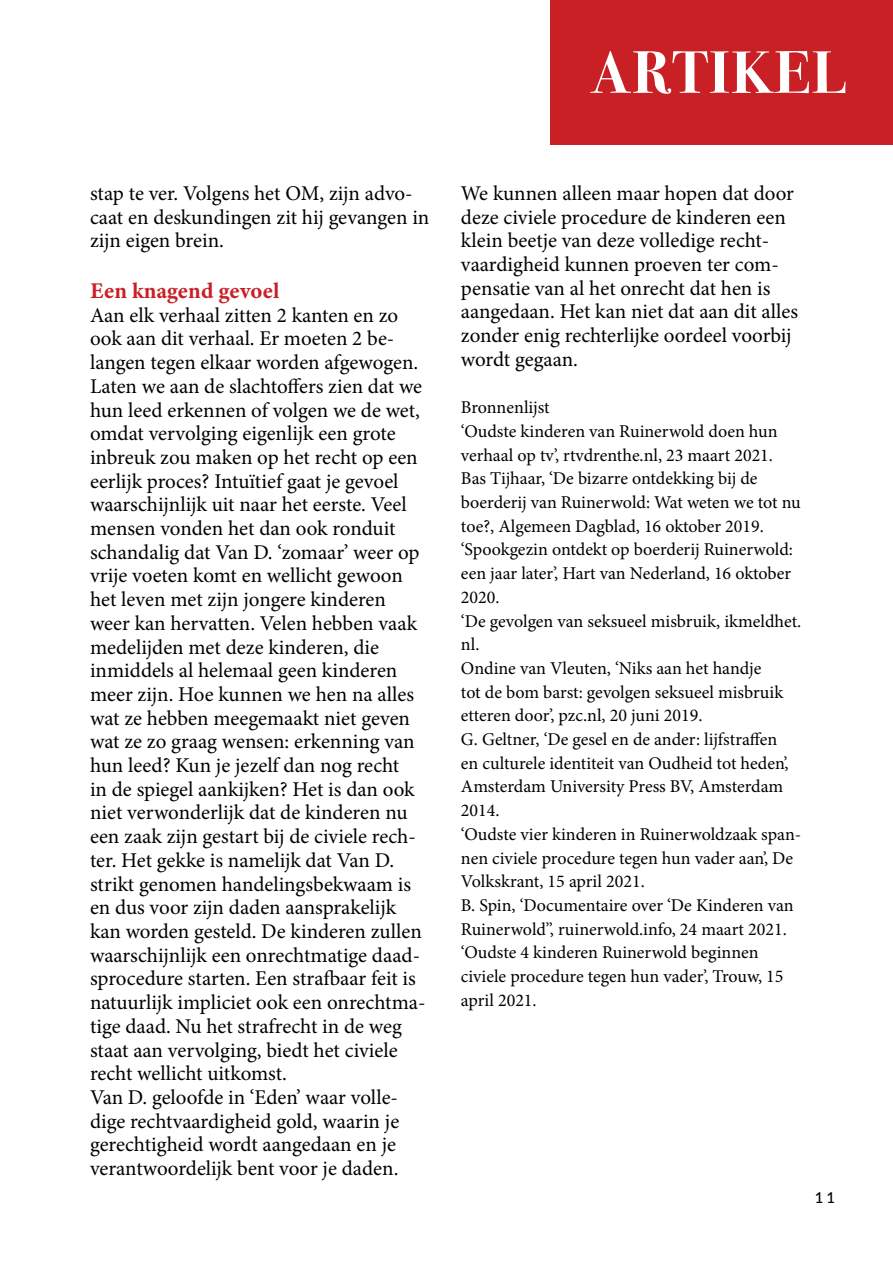
<style>
.page{position:relative;width:893px;height:1263px;background:#fff}
.page>*{position:absolute;margin:0;border:0;box-sizing:border-box;transform-origin:0 0}
.Paragraph_Style_2{font:700 60px "Bodoni Svty Two ITCTT";letter-spacing:.03em;color:#fff}
.koppiee{font:22.5px "Minion Variable Concept";letter-spacing:.025em;color:#c92026}
.koppiee-2{font:21px/23.7px "Minion Pro";color:#000}
.koppiee-3{font:18px/23.7px "Minion Pro";color:#000}
.t1{font:500 15px "Lato";color:#000}
</style>
<div class="page">
<div style="left:551px;top:0;width:342px;height:145px;background:#c92026"></div>
<p class="Paragraph_Style_2" style="left:590px;top:23px;width:257px">ARTIKEL</p>
<p class="koppiee-2" style="left:90px;top:181px;width:341px">stap te ver. Volgens het OM, zijn advo&shy;caat en deskundingen zit hij gevangen in zijn eigen brein.</p>
<p class="koppiee" style="left:90px;top:275px;width:190px">Een knagend gevoel</p>
<p class="koppiee-2" style="left:90px;top:303px;width:337px">Aan elk verhaal zitten 2 kanten en zo ook aan dit verhaal. Er moeten 2 be&shy;langen tegen elkaar worden afgewogen.<br>Laten we aan de slachtoffers zien dat we hun leed erkennen of volgen we de wet, omdat vervolging eigenlijk een grote inbreuk zou maken op het recht op een eerlijk proces? Intuïtief gaat je gevoel waarschijnlijk uit naar het eerste. Veel mensen vonden het dan ook ronduit schandalig dat Van D. ‘zomaar’ weer op vrije voeten komt en wellicht gewoon het leven met zijn jongere kinderen weer kan hervatten. Velen hebben vaak medelijden met deze kinderen, die inmiddels al helemaal geen kinderen meer zijn. Hoe kunnen we hen na alles wat ze hebben meegemaakt niet geven wat ze zo graag wensen: erkenning van hun leed? Kun je jezelf dan nog recht<br>in de spiegel aankijken? Het is dan ook niet verwonderlijk dat de kinderen nu een zaak zijn gestart bij de civiele rech&shy;ter. Het gekke is namelijk dat Van D. strikt genomen handelingsbekwaam is en dus voor zijn daden aansprakelijk kan worden gesteld. De kinderen zullen waarschijnlijk een onrechtmatige daad&shy;sprocedure starten. Een strafbaar feit is natuurlijk impliciet ook een onrechtma&shy;tige daad. Nu het strafrecht in de weg staat aan vervolging, biedt het civiele recht wellicht uitkomst.</p>
<p class="koppiee-2" style="left:90px;top:1085px;width:311px">Van D. geloofde in ‘Eden’ waar volle&shy;dige rechtvaardigheid gold, waarin je gerechtigheid wordt aangedaan en je verantwoordelijk bent voor je daden.</p>
<p class="koppiee-2" style="left:461px;top:181px;width:339px">We kunnen alleen maar hopen dat door deze civiele procedure de kinderen een klein beetje van deze volledige recht&shy;vaardigheid kunnen proeven ter com&shy;pensatie van al het onrecht dat hen is aangedaan. Het kan niet dat aan dit alles zonder enig rechterlijke oordeel voorbij wordt gegaan.</p>
<p class="koppiee-3" style="left:461px;top:396px;width:90px">Bronnenlijst</p>
<p class="koppiee-3" style="left:461px;top:419px;width:318px">‘Oudste kinderen van Ruinerwold doen hun verhaal op tv’, rtvdrenthe.nl, 23 maart 2021.</p>
<p class="koppiee-3" style="left:461px;top:467px;width:341px">Bas Tijhaar, ‘De bizarre ontdekking bij de boerderij van Ruinerwold: Wat weten we tot nu toe?, Algemeen Dagblad, 16 oktober 2019.</p>
<p class="koppiee-3" style="left:461px;top:538px;width:333px;text-align:justify">‘Spookgezin ontdekt op boerderij Ruinerwold: een jaar later’, Hart van Nederland, 16 oktober 2020.</p>
<p class="koppiee-3" style="left:461px;top:609px;width:342px">‘De gevolgen van seksueel misbruik, ikmeldhet. nl.</p>
<p class="koppiee-3" style="left:461px;top:656px;width:324px">Ondine van Vleuten, ‘Niks aan het handje tot de bom barst: gevolgen seksueel misbruik etteren door’, pzc.nl, 20 juni 2019.</p>
<p class="koppiee-3" style="left:461px;top:727px;width:329px">G. Geltner, ‘De gesel en de ander: lijfstraffen en culturele identiteit van Oudheid tot heden’, Amsterdam University Press BV, Amsterdam 2014.</p>
<p class="koppiee-3" style="left:461px;top:822px;width:342px">‘Oudste vier kinderen in Ruinerwoldzaak span&shy;nen civiele procedure tegen hun vader aan’, De<br>Volkskrant, 15 april 2021.</p>
<p class="koppiee-3" style="left:461px;top:893px;width:334px">B. Spin, ‘Documentaire over ‘De Kinderen van<br>Ruinerwold’’, ruinerwold.info, 24 maart 2021.</p>
<p class="koppiee-3" style="left:461px;top:941px;width:324px">‘Oudste 4 kinderen Ruinerwold beginnen civiele procedure tegen hun vader’, Trouw, 15 april 2021.</p>
<p class="t1" style="left:815px;top:1186px;width:22px">11</p>
</div>
